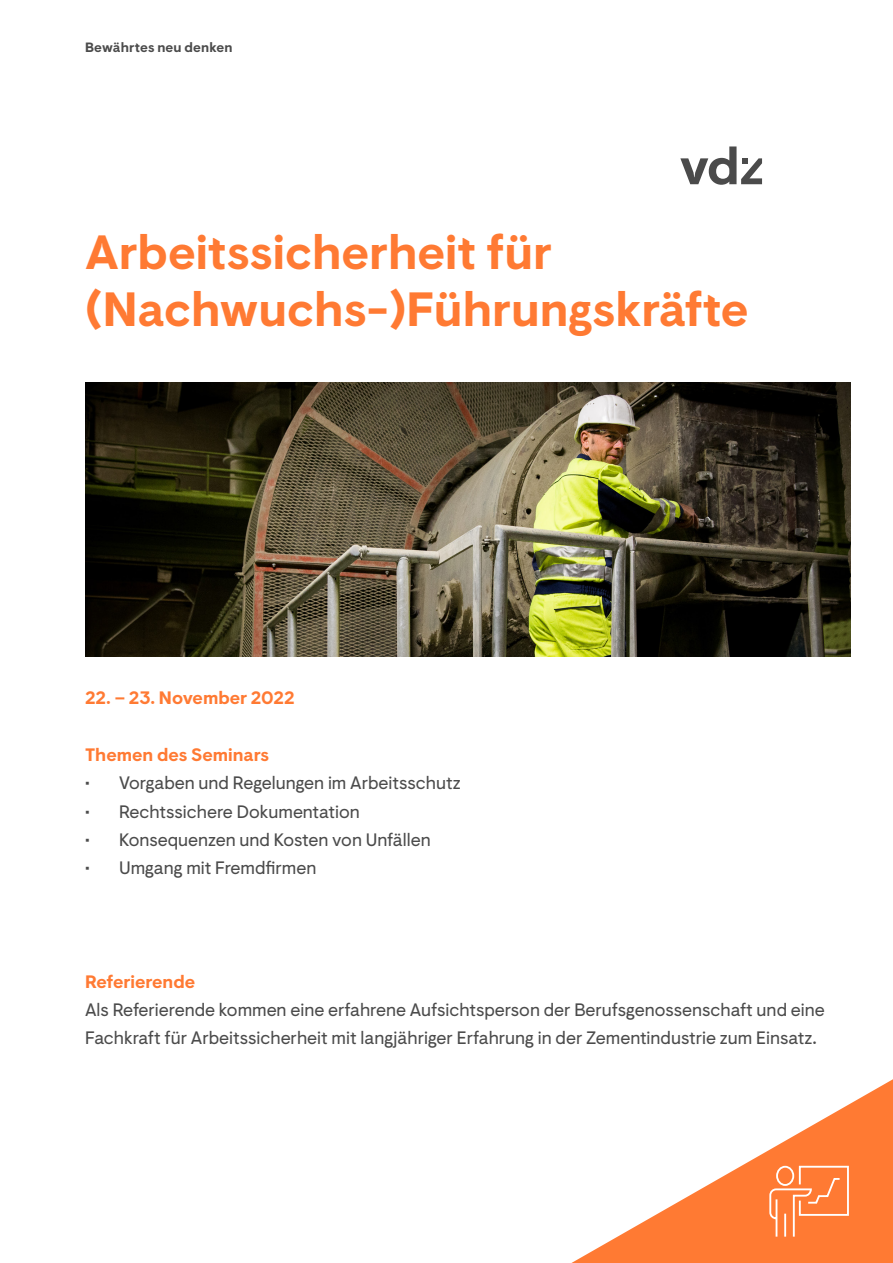
<style>
.page{position:relative;width:893px;height:1263px;background:#fff}
.page>*{position:absolute;margin:0;border:0;box-sizing:border-box;transform-origin:0 0}
._33_Pt_Headline{font:700 48px/56.7px "VDZ Visuelt";color:#ff7a33}
._12_Pt_Subline{font:18px/28.3px "VDZ Visuelt";color:#4b4b4b}
._12_Pt_Headline{font:700 18px "VDZ Visuelt";color:#ff7a33}
.t1{font:700 13.5px "VDZ Visuelt";letter-spacing:.015em;color:#4b4b4b}
</style>
<div class="page">
<svg style="left:571px;top:1079px;width:322px;height:184px"></svg>
<svg style="left:680px;top:146px;width:82px;height:39px"></svg>
<svg style="left:769px;top:1166px;width:80px;height:70px;background:#ff8e52"></svg>
<img style="left:85px;top:383px;width:765px;height:274px">
<p class="t1" style="left:85px;top:39px;width:149px">Bewährtes neu denken</p>
<p class="_33_Pt_Headline" style="left:85px;top:226px;width:665px">Arbeitssicherheit für (Nachwuchs-)Führungskräfte</p>
<p class="_12_Pt_Headline" style="left:85px;top:687px;width:211px">22. – 23. November 2022</p>
<p class="_12_Pt_Headline" style="left:85px;top:744px;width:186px">Themen des Seminars</p>
<p class="_12_Pt_Subline" style="left:85px;top:769px;width:377px">• Vorgaben und Regelungen im Arbeitsschutz</p>
<p class="_12_Pt_Subline" style="left:85px;top:798px;width:276px">• Rechtssichere Dokumentation</p>
<p class="_12_Pt_Subline" style="left:85px;top:826px;width:347px">• Konsequenzen und Kosten von Unfällen</p>
<p class="_12_Pt_Subline" style="left:85px;top:854px;width:233px">• Umgang mit Fremdfirmen</p>
<p class="_12_Pt_Headline" style="left:85px;top:971px;width:112px">Referierende</p>
<p class="_12_Pt_Subline" style="left:85px;top:996px;width:741px">Als Referierende kommen eine erfahrene Aufsichtsperson der Berufsgenossenschaft und eine<br>Fachkraft für Arbeitssicherheit mit langjähriger Erfahrung in der Zementindustrie zum Einsatz.</p>
</div>
